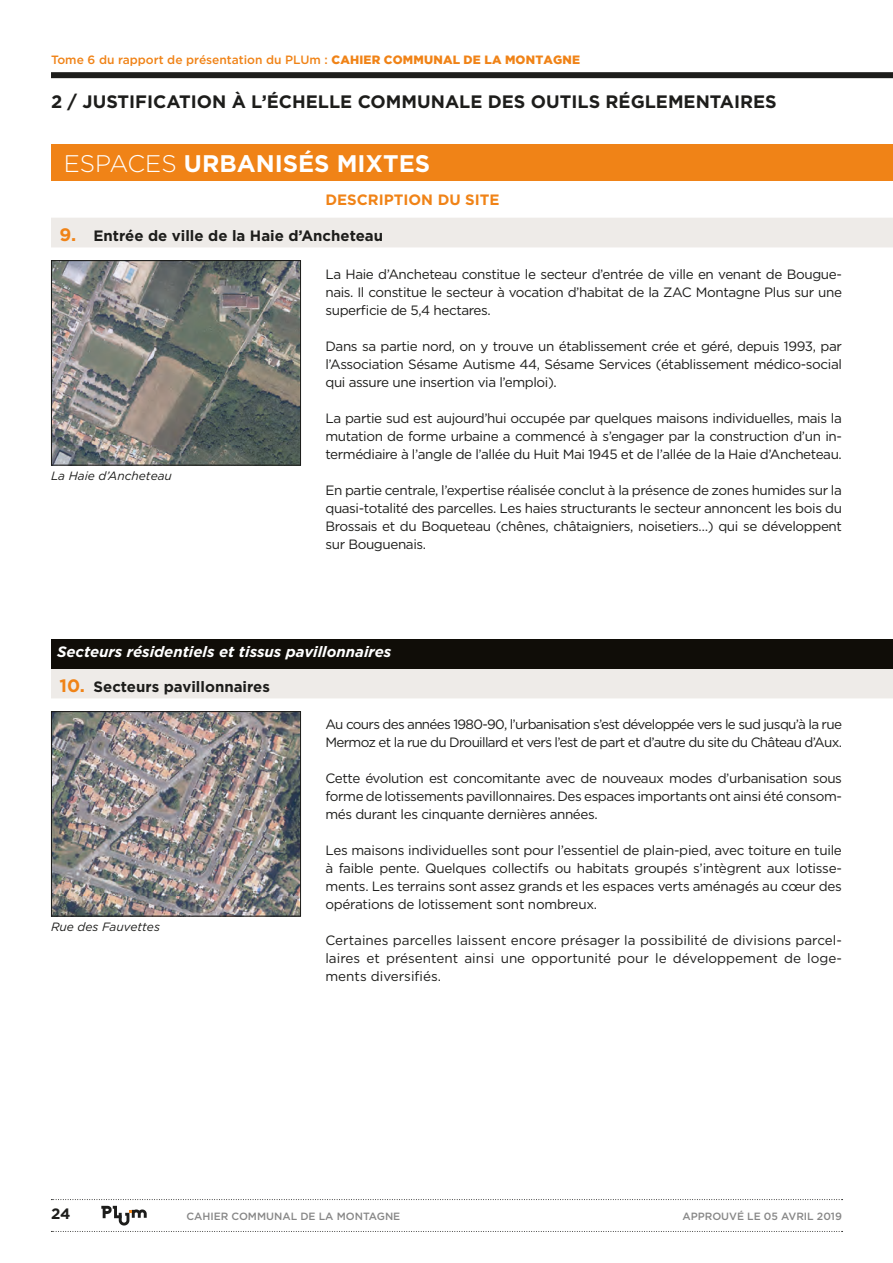
<style>
.page{position:relative;width:893px;height:1263px;background:#fff}
.page>*{position:absolute;margin:0;border:0;box-sizing:border-box;transform-origin:0 0}
.t1{font:700 24px "Gotham";color:#fff}
.t2{font:700 18px "Gotham";color:#1d1d1b}
.t3{font:700 15px "Gotham";color:#1d1d1b}
.t4{font:italic 700 15px "Gotham";color:#fff}
.t5{font:700 15px "Gotham";color:#f08317}
.t6{font:13.5px/18px "Gotham";letter-spacing:-.03em;color:#1d1d1b;text-align:justify}
.t7{font:13.5px/18px "Gotham";letter-spacing:-.05em;color:#1d1d1b}
.t8{font:500 12px "Gotham";color:#f08317}
.t9{font:italic 12px "Gotham";color:#1d1d1b}
.t10{font:500 10.5px "Gotham";color:#878787}
.s1{font-weight:900}
.s2{font-weight:300}
.s3{font-size:18px;color:#f08317}
</style>
<div class="page">
<svg style="left:101px;top:1206px;width:46px;height:19px"></svg>
<svg style="left:51px;top:1199px;width:792px;height:1px"></svg>
<svg style="left:51px;top:1231px;width:792px;height:1px"></svg>
<div style="left:51px;top:72px;width:842px;height:6px;background:#1d1d1b"></div>
<div style="left:51px;top:144px;width:842px;height:36px;background:#f08317"></div>
<svg style="left:51px;top:218px;width:842px;height:480px"></svg>
<div style="left:51px;top:639px;width:842px;height:30px;background:#100d08"></div>
<img style="left:53px;top:262px;width:246px;height:201px">
<div style="left:51px;top:260px;width:250px;height:205px;border:1px solid #1d1d1b"></div>
<img style="left:53px;top:713px;width:246px;height:201px">
<div style="left:51px;top:711px;width:250px;height:205px;border:1px solid #1d1d1b"></div>
<p class="t8" style="left:51px;top:51px;width:531px">Tome 6 du rapport de présentation du PLUm : <span class="s1">CAHIER COMMUNAL DE LA MONTAGNE</span></p>
<h2 class="t2" style="left:51px;top:90px;width:727px">2 / JUSTIFICATION À L’ÉCHELLE COMMUNALE DES OUTILS RÉGLEMENTAIRES</h2>
<h1 class="t1" style="left:64px;top:147px;width:368px"><span class="s2">ESPACES</span> URBANISÉS MIXTES</h1>
<p class="t5" style="left:325px;top:190px;width:176px">DESCRIPTION DU SITE</p>
<p class="t3" style="left:60px;top:225px;width:325px"><span class="s3">9.</span> Entrée de ville de la Haie d’Ancheteau</p>
<p class="t9" style="left:51px;top:468px;width:122px">La Haie d’Ancheteau</p>
<p class="t6" style="left:325px;top:265px;width:518px">La Haie d’Ancheteau constitue le secteur d’entrée de ville en venant de Bougue&shy;nais. Il constitue le secteur à vocation d’habitat de la ZAC Montagne Plus sur une superficie de 5,4 hectares.</p>
<p class="t6" style="left:325px;top:337px;width:518px">Dans sa partie nord, on y trouve un établissement crée et géré, depuis 1993, par l’Association Sésame Autisme 44, Sésame Services (établissement médico-social qui assure une insertion via l’emploi).</p>
<p class="t6" style="left:325px;top:409px;width:518px">La partie sud est aujourd’hui occupée par quelques maisons individuelles, mais la mutation de forme urbaine a commencé à s’engager par la construction d’un in&shy;termédiaire à l’angle de l’allée du Huit Mai 1945 et de l’allée de la Haie d’Ancheteau.</p>
<p class="t6" style="left:325px;top:481px;width:518px">En partie centrale, l’expertise réalisée conclut à la présence de zones humides sur la quasi-totalité des parcelles. Les haies structurants le secteur annoncent les bois du Brossais et du Boqueteau (chênes, châtaigniers, noisetiers…) qui se développent sur Bouguenais.</p>
<p class="t4" style="left:57px;top:642px;width:336px">Secteurs résidentiels et tissus pavillonnaires</p>
<p class="t3" style="left:60px;top:676px;width:212px"><span class="s3">10.</span> Secteurs pavillonnaires</p>
<p class="t9" style="left:51px;top:919px;width:110px">Rue des Fauvettes</p>
<p class="t7" style="left:325px;top:715px;width:518px">Au cours des années 1980-90, l’urbanisation s’est développée vers le sud jusqu’à la rue<br>Mermoz et la rue du Drouillard et vers l’est de part et d’autre du site du Château d’Aux.</p>
<p class="t6" style="left:325px;top:769px;width:518px">Cette évolution est concomitante avec de nouveaux modes d’urbanisation sous forme de lotissements pavillonnaires. Des espaces importants ont ainsi été consom&shy;més durant les cinquante dernières années.</p>
<p class="t6" style="left:325px;top:841px;width:518px">Les maisons individuelles sont pour l’essentiel de plain-pied, avec toiture en tuile à faible pente. Quelques collectifs ou habitats groupés s’intègrent aux lotisse&shy;ments. Les terrains sont assez grands et les espaces verts aménagés au cœur des opérations de lotissement sont nombreux.</p>
<p class="t6" style="left:325px;top:931px;width:518px">Certaines parcelles laissent encore présager la possibilité de divisions parcel&shy;laires et présentent ainsi une opportunité pour le développement de loge&shy;ments diversifiés.</p>
<p class="t3" style="left:51px;top:1204px;width:21px">24</p>
<p class="t10" style="left:186px;top:1210px;width:215px">CAHIER COMMUNAL DE LA MONTAGNE</p>
<p class="t10" style="left:682px;top:1209px;width:161px">APPROUVÉ LE 05 AVRIL 2019</p>
</div>
